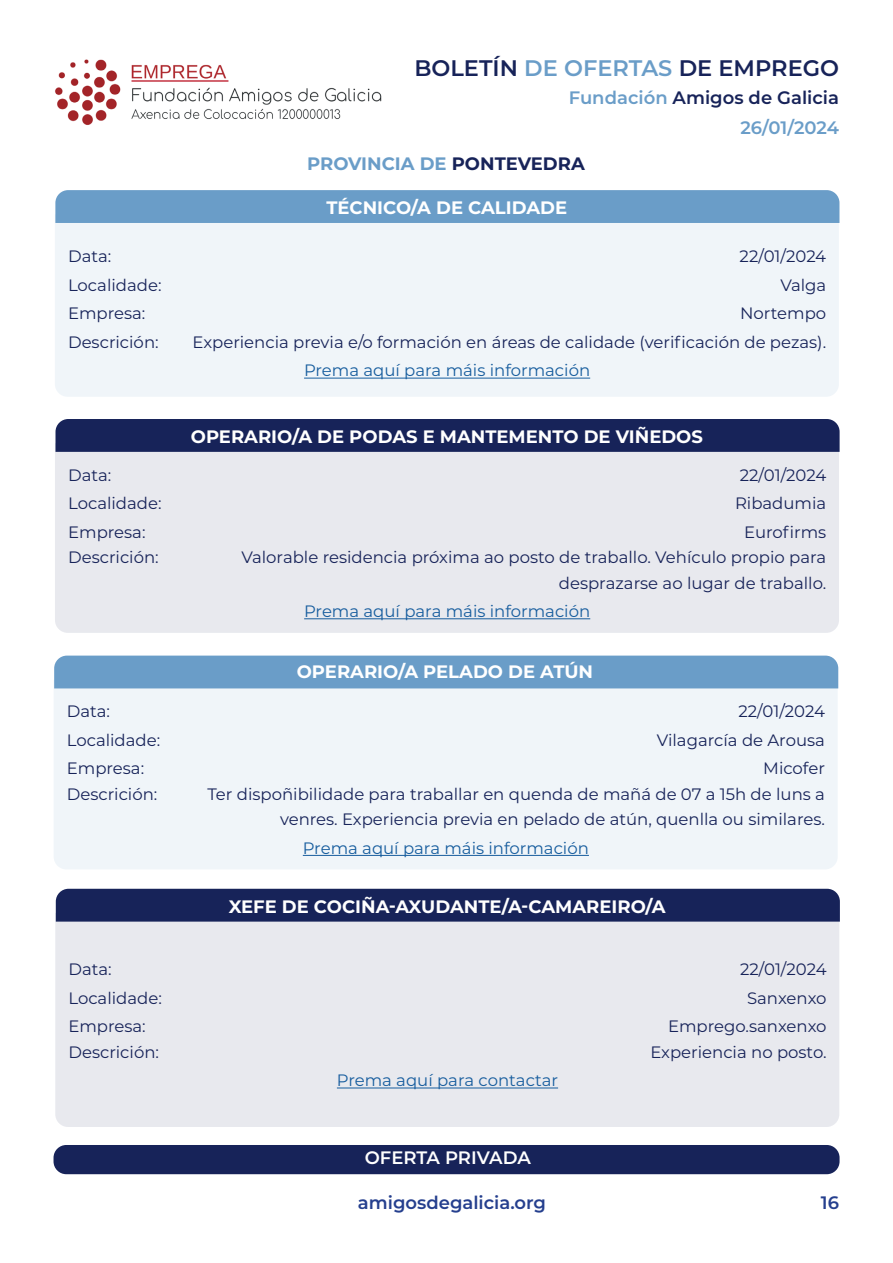
<style>
.page{position:relative;width:893px;height:1263px;background:#fff}
.page>*{position:absolute;margin:0;border:0;box-sizing:border-box;transform-origin:0 0}
.t1{font:600 22.5px "Montserrat";color:#172359}
.t2{font:700 18px "Montserrat";color:#fff}
.t3{font:600 18px "Montserrat";color:#172359}
.t4{font:600 18px "Montserrat";color:#253f8e}
.t5{font:700 18px "Montserrat";color:#6a9dc8}
.t6{font:600 18px "Montserrat";letter-spacing:-.005em;color:#fff}
.t7{font:600 18px "Montserrat";letter-spacing:-.005em;color:#6a9dc8}
.t8{font:16.5px/25.5px "Montserrat";color:#172359;text-align:right}
.t9{font:16.5px "Montserrat";color:#175d9e}
.s1{color:#6a9dc8}
.s2{color:#172359}
</style>
<div class="page">
<img style="left:55px;top:59px;width:327px;height:66px">
<div style="left:54px;top:1145px;width:785px;height:29px;background:#172359;border-radius:13px"></div>
<div style="left:54px;top:688px;width:784px;height:181px;background:#f0f5f9"></div>
<div style="left:55px;top:443px;width:784px;height:190px;background:#e8e9ee"></div>
<div style="left:54px;top:656px;width:784px;height:32px;background:#6a9dc8"></div>
<div style="left:56px;top:419px;width:784px;height:33px;background:#172359"></div>
<hr style="left:303px;top:855px;width:286px;height:1px;background:#175d9e">
<hr style="left:304px;top:618px;width:286px;height:1px;background:#175d9e">
<div style="left:55px;top:223px;width:784px;height:174px;background:#f0f5f9"></div>
<div style="left:55px;top:190px;width:784px;height:33px;background:#6a9dc8"></div>
<hr style="left:304px;top:378px;width:286px;height:1px;background:#175d9e">
<div style="left:55px;top:913px;width:784px;height:214px;background:#e8e9ee"></div>
<div style="left:56px;top:889px;width:784px;height:33px;background:#172359"></div>
<hr style="left:337px;top:1087px;width:221px;height:1px;background:#175d9e">
<h1 class="t1" style="left:414px;top:52px;width:426px">BOLETÍN <span class="s1">DE OFERTAS</span> DE EMPREGO</h1>
<p class="t3" style="left:569px;top:85px;width:272px"><span class="s1">Fundación</span> Amigos de Galicia</p>
<p class="t5" style="left:307px;top:150px;width:279px">PROVINCIA DE <span class="s2">PONTEVEDRA</span></p>
<p class="t2" style="left:326px;top:195px;width:242px">TÉCNICO/A DE CALIDADE</p>
<p class="t7" style="left:740px;top:115px;width:100px">26/01/2024</p>
<p class="t8" style="left:68px;top:243px;width:45px">Data:</p>
<p class="t8" style="left:740px;top:243px;width:88px">22/01/2024</p>
<p class="t8" style="left:68px;top:272px;width:95px">Localidade:</p>
<p class="t8" style="left:780px;top:272px;width:47px">Valga</p>
<p class="t8" style="left:68px;top:300px;width:79px">Empresa:</p>
<p class="t8" style="left:740px;top:300px;width:88px">Nortempo</p>
<p class="t8" style="left:68px;top:329px;width:92px">Descrición:</p>
<p class="t8" style="left:193px;top:329px;width:635px">Experiencia previa e/o formación en áreas de calidade (verificación de pezas).</p>
<p class="t9" style="left:304px;top:359px;width:288px">Prema aquí para máis información</p>
<p class="t2" style="left:191px;top:423px;width:514px">OPERARIO/A DE PODAS E MANTEMENTO DE VIÑEDOS</p>
<p class="t8" style="left:68px;top:461px;width:45px">Data:</p>
<p class="t8" style="left:740px;top:461px;width:88px">22/01/2024</p>
<p class="t8" style="left:68px;top:490px;width:95px">Localidade:</p>
<p class="t8" style="left:735px;top:490px;width:93px">Ribadumia</p>
<p class="t8" style="left:68px;top:518px;width:79px">Empresa:</p>
<p class="t8" style="left:744px;top:518px;width:84px">Eurofirms</p>
<p class="t8" style="left:68px;top:544px;width:92px">Descrición:</p>
<p class="t8" style="left:241px;top:544px;width:586px">Valorable residencia próxima ao posto de traballo. Vehículo propio para desprazarse ao lugar de traballo.</p>
<p class="t9" style="left:304px;top:600px;width:288px">Prema aquí para máis información</p>
<p class="t2" style="left:297px;top:659px;width:298px">OPERARIO/A PELADO DE ATÚN</p>
<p class="t8" style="left:67px;top:698px;width:45px">Data:</p>
<p class="t8" style="left:738px;top:698px;width:88px">22/01/2024</p>
<p class="t8" style="left:67px;top:726px;width:95px">Localidade:</p>
<p class="t8" style="left:657px;top:726px;width:170px">Vilagarcía de Arousa</p>
<p class="t8" style="left:67px;top:755px;width:79px">Empresa:</p>
<p class="t8" style="left:763px;top:755px;width:63px">Micofer</p>
<p class="t8" style="left:67px;top:780px;width:92px">Descrición:</p>
<p class="t8" style="left:207px;top:780px;width:619px">Ter dispoñibilidade para traballar en quenda de mañá de 07 a 15h de luns a venres. Experiencia previa en pelado de atún, quenlla ou similares.</p>
<p class="t9" style="left:303px;top:836px;width:288px">Prema aquí para máis información</p>
<p class="t2" style="left:229px;top:893px;width:438px">XEFE DE COCIÑA-AXUDANTE/A-CAMAREIRO/A</p>
<p class="t8" style="left:68px;top:956px;width:45px">Data:</p>
<p class="t8" style="left:740px;top:956px;width:88px">22/01/2024</p>
<p class="t8" style="left:68px;top:985px;width:95px">Localidade:</p>
<p class="t8" style="left:747px;top:985px;width:81px">Sanxenxo</p>
<p class="t8" style="left:68px;top:1013px;width:79px">Empresa:</p>
<p class="t8" style="left:668px;top:1013px;width:160px">Emprego.sanxenxo</p>
<p class="t8" style="left:68px;top:1039px;width:92px">Descrición:</p>
<p class="t8" style="left:650px;top:1039px;width:178px">Experiencia no posto.</p>
<p class="t9" style="left:337px;top:1069px;width:223px">Prema aquí para contactar</p>
<p class="t6" style="left:365px;top:1145px;width:168px">OFERTA PRIVADA</p>
<p class="t4" style="left:358px;top:1190px;width:190px">amigosdegalicia.org</p>
<p class="t4" style="left:821px;top:1190px;width:20px">16</p>
</div>
